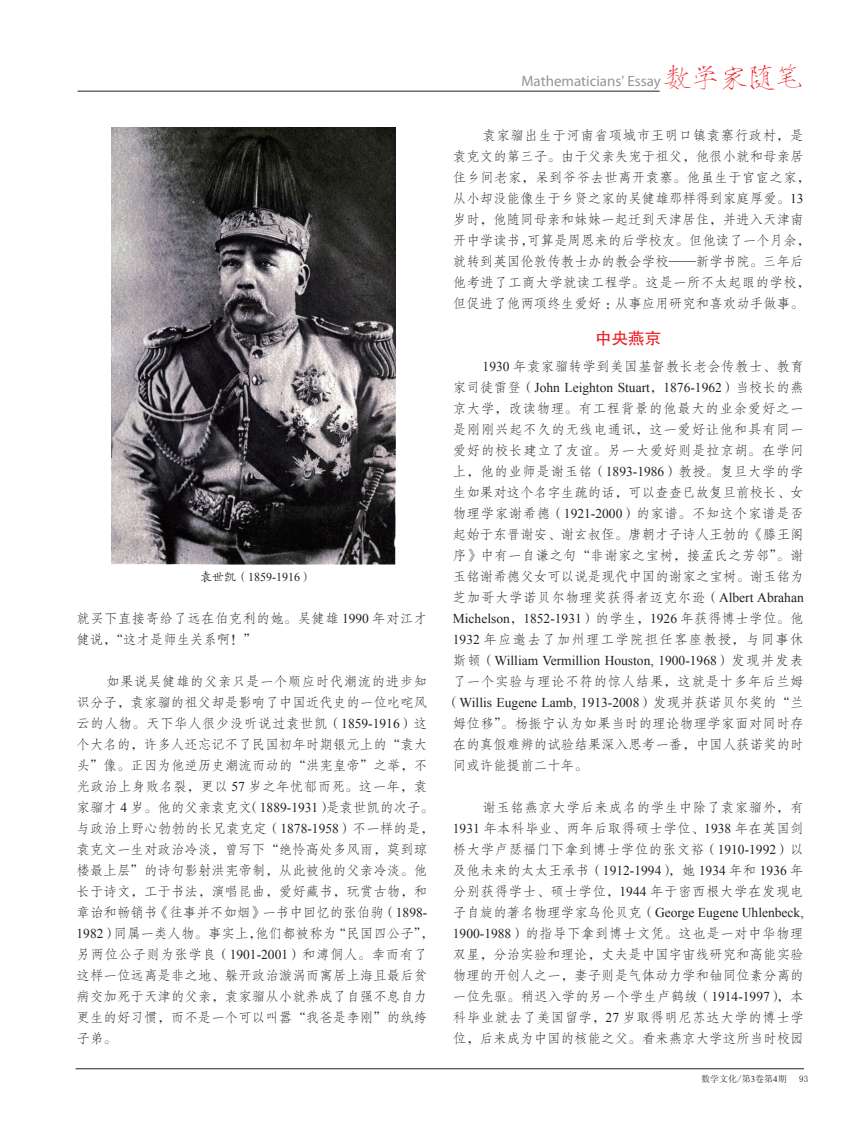
<style>
.page{position:relative;width:859px;height:1123px;background:#fff}
.page>*{position:absolute;margin:0;border:0;box-sizing:border-box;transform-origin:0 0}
.t1{font:27.9px "FZSJSJW GB1 0";color:#ee1d23}
.t2{font:16.5px "FZHTK GBK1 0";color:#ee1d23}
.t3{font:15px "Myriad Pro";color:#939598}
.t4{font:13.5px/21px "FZFSK GBK1 0";color:#231f20}
.t5{font:13.5px "Times New Roman";color:#231f20}
.t6{font:13.5px "FZFSK GBK1 0";letter-spacing:.045em;color:#231f20}
.t7{font:13.5px "FZFSK GBK1 0";letter-spacing:.04em;color:#231f20}
.t8{font:13.5px "FZFSK GBK1 0";letter-spacing:.02em;color:#231f20}
.t9{font:13.5px/21px "FZFSK GBK1 0";letter-spacing:.025em;color:#231f20}
.t10{font:13.5px "FZFSK GBK1 0";letter-spacing:.085em;color:#231f20}
.t11{font:13.5px "FZFSK GBK1 0";letter-spacing:.03em;color:#231f20}
.t12{font:12px "Times New Roman";color:#231f20}
.t13{font:9px "Sim Sun";color:#231f20}
.s1{font-family:"FZKTK GBK1 0"}
.s2{font-family:"Times New Roman"}
.s3{font-family:"FZFSK GBK1 0"}
</style>
<div class="page">
<hr style="left:78px;top:91px;width:582px;height:1px;background:#231f20">
<hr style="left:76px;top:1068px;width:728px;height:1px;background:#231f20">
<img style="left:111px;top:128px;width:284px;height:436px">
<p class="t12" style="left:200px;top:569px;width:113px"><span class="s1">袁世凯（</span>1859-1916<span class="s1">）</span></p>
<p class="t9" style="left:77px;top:608px;width:352px">就买下直接寄给了远在伯克利的她。吴健雄 <span class="s2">1990</span> 年对江才健说，“这才是师生关系啊！”</p>
<p class="t4" style="left:77px;top:671px;width:359px;text-indent:30px">如果说吴健雄的父亲只是一个顺应时代潮流的进步知识分子，袁家骝的祖父却是影响了中国近代史的一位叱咤风云的人物。天下华人很少没听说过袁世凯（<span class="s2">1859-1916</span>）这个大名的，许多人还忘记不了民国初年时期银元上的“袁大头”像。正因为他逆历史潮流而动的“洪宪皇帝”之举，不光政治上身败名裂，更以 <span class="s2">57</span> 岁之年忧郁而死。这一年，袁家骝才 <span class="s2">4</span> 岁。他的父亲袁克文（<span class="s2">1889-1931</span>）是袁世凯的次子。与政治上野心勃勃的长兄袁克定（<span class="s2">1878-1958</span>）不一样的是，袁克文一生对政治冷淡，曾写下“绝怜高处多风雨，莫到琼楼最上层”的诗句影射洪宪帝制，从此被他的父亲冷淡。他长于诗文，工于书法，演唱昆曲，爱好藏书，玩赏古物，和章诒和畅销书《往事并不如烟》一书中回忆的张伯驹（<span class="s2">1898-<br>1982</span>）同属一类人物。事实上，他们都被称为“民国四公子”，另两位公子则为张学良（<span class="s2">1901-2001</span>）和溥侗人。幸而有了这样一位远离是非之地、躲开政治漩涡而寓居上海且最后贫病交加死于天津的父亲，袁家骝从小就养成了自强不息自力更生的好习惯，而不是一个可以叫嚣“我爸是李刚”的纨绔子弟。</p>
<h1 class="t1" style="left:663px;top:63px;width:141px">数学家随笔</h1>
<p class="t3" style="left:521px;top:72px;width:141px">Mathematicians' Essay</p>
<p class="t4" style="left:453px;top:125px;width:359px;text-indent:30px">袁家骝出生于河南省项城市王明口镇袁寨行政村，是袁克文的第三子。由于父亲失宠于祖父，他很小就和母亲居住乡间老家，呆到爷爷去世离开袁寨。他虽生于官宦之家，从小却没能像生于乡贤之家的吴健雄那样得到家庭厚爱。<span class="s2">13</span>岁时，他随同母亲和妹妹一起迁到天津居住，并进入天津南开中学读书，可算是周恩来的后学校友。但他读了一个月余，就转到英国伦敦传教士办的教会学校——新学书院。三年后他考进了工商大学就读工程学。这是一所不太起眼的学校，但促进了他两项终生爱好：从事应用研究和喜欢动手做事。</p>
<p class="t2" style="left:595px;top:329px;width:67px">中央燕京</p>
<p class="t11" style="left:483px;top:359px;width:323px"><span class="s2">1930</span> 年袁家骝转学到美国基督教长老会传教士、教育</p>
<p class="t5" style="left:453px;top:378px;width:352px"><span class="s3">家司徒雷登（</span>John Leighton Stuart<span class="s3">，</span>1876-1962<span class="s3">）当校长的燕</span></p>
<p class="t6" style="left:453px;top:401px;width:352px">京大学，改读物理。有工程背景的他最大的业余爱好之一</p>
<p class="t6" style="left:453px;top:422px;width:352px">是刚刚兴起不久的无线电通讯，这一爱好让他和具有同一</p>
<p class="t6" style="left:453px;top:443px;width:352px">爱好的校长建立了友谊。另一大爱好则是拉京胡。在学问</p>
<p class="t7" style="left:453px;top:464px;width:352px">上，他的业师是谢玉铭（<span class="s2">1893-1986</span>）教授。复旦大学的学</p>
<p class="t4" style="left:453px;top:482px;width:352px">生如果对这个名字生疏的话，可以查查已故复旦前校长、女</p>
<p class="t7" style="left:453px;top:506px;width:352px">物理学家谢希德（<span class="s2">1921-2000</span>）的家谱。不知这个家谱是否</p>
<p class="t4" style="left:453px;top:524px;width:352px">起始于东晋谢安、谢玄叔侄。唐朝才子诗人王勃的《滕王阁</p>
<p class="t8" style="left:453px;top:548px;width:352px">序》中有一自谦之句“非谢家之宝树，接孟氏之芳邻”。谢</p>
<p class="t4" style="left:453px;top:566px;width:352px">玉铭谢希德父女可以说是现代中国的谢家之宝树。谢玉铭为</p>
<p class="t7" style="left:453px;top:590px;width:352px">芝加哥大学诺贝尔物理奖获得者迈克尔逊（<span class="s2">Albert Abrahan</span></p>
<p class="t5" style="left:453px;top:609px;width:352px">Michelson<span class="s3">，</span>1852-1931<span class="s3">）的学生，</span>1926 <span class="s3">年获得博士学位。他</span></p>
<p class="t10" style="left:453px;top:632px;width:352px"><span class="s2">1932</span> 年应邀去了加州理工学院担任客座教授，与同事休</p>
<p class="t5" style="left:453px;top:651px;width:352px"><span class="s3">斯顿（</span>William Vermillion Houston, 1900-1968<span class="s3">）发现并发表</span></p>
<p class="t6" style="left:453px;top:674px;width:352px">了一个实验与理论不符的惊人结果，这就是十多年后兰姆</p>
<p class="t5" style="left:446px;top:693px;width:359px"><span class="s3">（</span>Willis Eugene Lamb, 1913-2008<span class="s3">）发现并获诺贝尔奖的“兰</span></p>
<p class="t8" style="left:453px;top:716px;width:352px">姆位移”。杨振宁认为如果当时的理论物理学家面对同时存</p>
<p class="t4" style="left:453px;top:734px;width:352px">在的真假难辨的试验结果深入思考一番，中国人获诺奖的时</p>
<p class="t4" style="left:453px;top:755px;width:136px">间或许能提前二十年。</p>
<p class="t4" style="left:453px;top:797px;width:352px;text-align:justify;text-indent:30px">谢玉铭燕京大学后来成名的学生中除了袁家骝外，有<span class="s2">1931</span> 年本科毕业、两年后取得硕士学位、<span class="s2">1938</span> 年在英国剑桥大学卢瑟福门下拿到博士学位的张文裕（<span class="s2">1910-1992</span>）以及他未来的太太王承书（<span class="s2">1912-1994</span>），她 <span class="s2">1934</span> 年和 <span class="s2">1936</span> 年分别获得学士、硕士学位，<span class="s2">1944</span> 年于密西根大学在发现电子自旋的著名物理学家乌伦贝克（<span class="s2">George Eugene Uhlenbeck, 1900-1988</span>）的指导下拿到博士文凭。这也是一对中华物理双星，分治实验和理论，丈夫是中国宇宙线研究和高能实验物理的开创人之一，妻子则是气体动力学和铀同位素分离的一位先驱。稍迟入学的另一个学生卢鹤绂（<span class="s2">1914-1997</span>），本科毕业就去了美国留学，<span class="s2">27</span> 岁取得明尼苏达大学的博士学位，后来成为中国的核能之父。看来燕京大学这所当时校园</p>
<p class="t13" style="left:701px;top:1074px;width:87px">数学文化/第<span class="s2">3</span>卷第<span class="s2">4</span>期</p>
<p class="t13" style="left:799px;top:1074px;width:10px">93</p>
</div>
